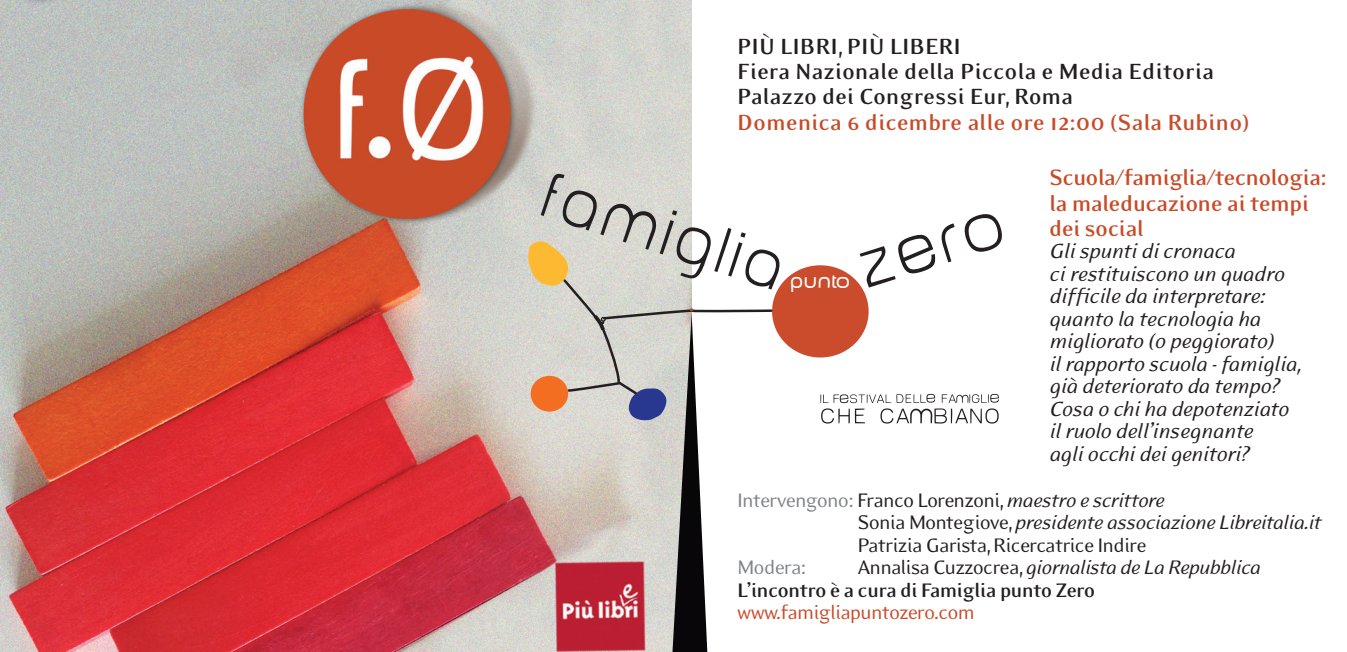
<style>
.page{position:relative;width:1347px;height:652px;background:#fff}
.page>*{position:absolute;margin:0;border:0;box-sizing:border-box;transform-origin:0 0}
.t1{font:100 64px "Baby Mine";color:#231f20}
.t2{font:100 63.75px "Baby Mine";color:#231f20}
.t3{font:700 25.25px/25.2px "Eidetic Modern";letter-spacing:-.02em;color:#c94a27}
.t4{font:700 25.25px/25.2px "Eidetic Modern";color:#231f20}
.t5{font:italic 23.75px/22.5px "Eidetic Modern";letter-spacing:-.035em;color:#231f20}
.t6{font:22.5px/22.5px "Eidetic Modern";letter-spacing:-.04em;color:#231f20}
.t7{font:700 22.5px/22.5px "Eidetic Modern";letter-spacing:-.04em;color:#231f20}
.t8{font:22.5px "Eidetic Modern";letter-spacing:-.045em;color:#c94a27}
.t9{font:22.5px "Eidetic Modern";letter-spacing:-.05em;color:#808285}
.t10{font:19.5px "Baby Mine Plump";color:#fff;scale:1.05 1}
.s1{color:#808285}
.s2{font-style:italic}
.s3{font-weight:400}
.s4{font-weight:400;font-style:italic}
</style>
<div class="page">
<img style="left:0;top:0;width:692px;height:652px">
<div style="left:772px;top:265px;width:96px;height:92px;background:#ca4c2c;border-radius:50%"></div>
<svg style="left:528px;top:241px;width:245px;height:411px"></svg>
<svg style="left:820px;top:393px;width:179px;height:31px"></svg>
<p class="t4" style="left:737px;top:34px;width:478px">Più libri, Più liberi<br>Fiera Nazionale della Piccola e Media Editoria<br>Palazzo dei Congressi Eur, Roma</p>
<p class="t3" style="left:737px;top:109px;width:514px">Domenica 6 dicembre alle ore 12:00 (Sala Rubino)</p>
<p class="t3" style="left:1049px;top:165px;width:279px">Scuola/famiglia/tecnologia: la maleducazione ai tempi dei social</p>
<p class="t5" style="left:1049px;top:240px;width:254px">Gli spunti di cronaca<br>ci restituiscono un quadro difficile da interpretare: quanto la tecnologia ha migliorato (o peggiorato)<br>il rapporto scuola - famiglia, già deteriorato da tempo?<br>Cosa o chi ha depotenziato il ruolo dell’insegnante<br>agli occhi dei genitori?</p>
<p class="t6" style="left:857px;top:489px;width:465px;text-indent:-120px"><span class="s1">Intervengono:</span> Franco Lorenzoni, <span class="s2">maestro e scrittore<br></span>Sonia Montegiove, <span class="s2">presidente associazione Libreitalia.it<br></span>Patrizia Garista, Ricercatrice Indire</p>
<p class="t9" style="left:737px;top:556px;width:70px">Modera:</p>
<h1 class="t1" style="left:554px;top:156px;width:256px;rotate:18deg">famiglia</h1>
<h2 class="t2" style="left:844px;top:233px;width:156px;rotate:-18deg">zero</h2>
<p class="t10" style="left:789px;top:269px;width:59px">punto</p>
<p class="t7" style="left:737px;top:556px;width:525px;text-indent:120px"><span class="s3">Annalisa Cuzzocrea,</span> <span class="s4">giornalista de La Repubblica<br></span>L’incontro è a cura di Famiglia punto Zero</p>
<p class="t8" style="left:737px;top:601px;width:239px">www.famigliapuntozero.com</p>
</div>
